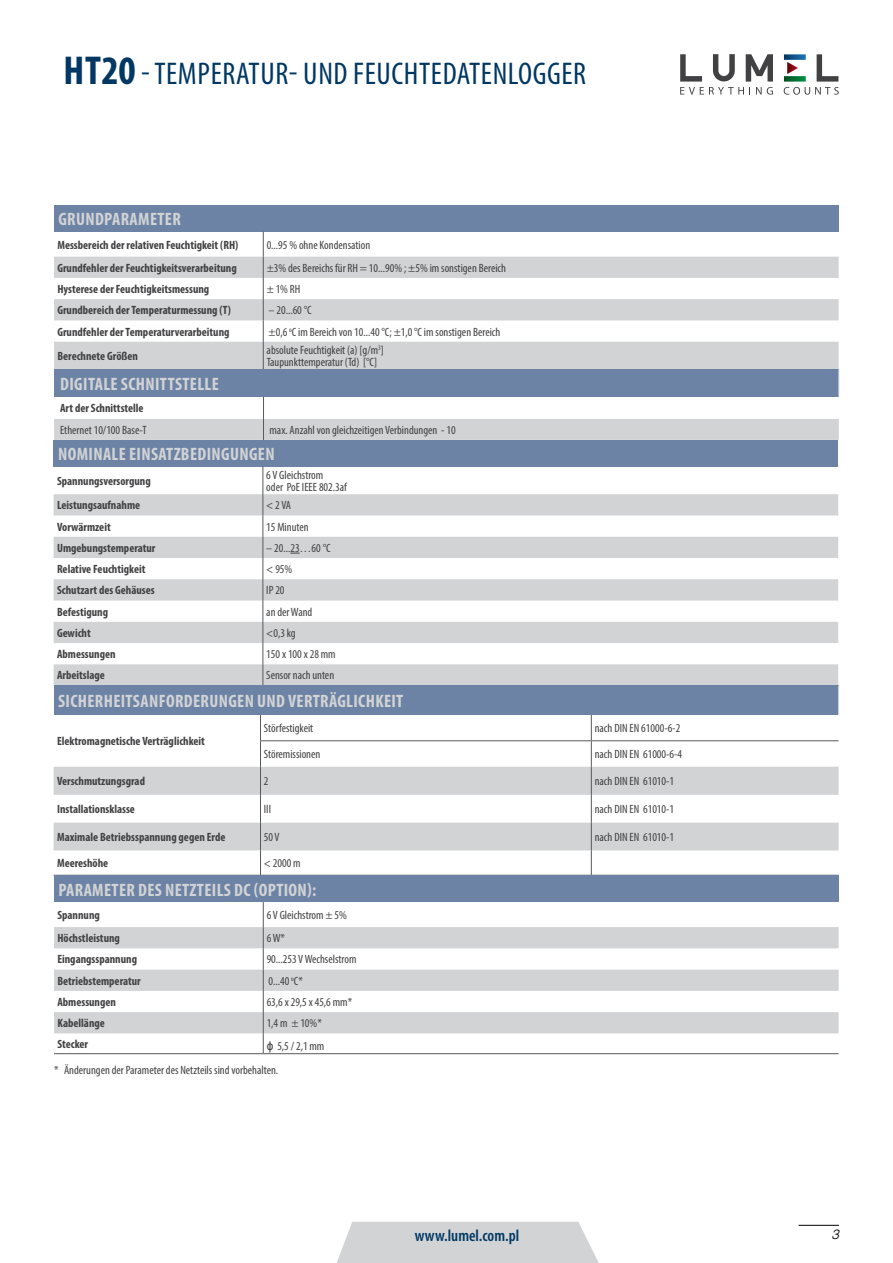
<style>
.page{position:relative;width:893px;height:1263px;background:#fff}
.page>*{position:absolute;margin:0;border:0;box-sizing:border-box;transform-origin:0 0}
.t1{font:condensed 31.5px "Myriad Pro";letter-spacing:.02em;color:#003863}
.t2{font:700 condensed 18px "Myriad Pro";letter-spacing:.02em;color:#d1d3d4}
.t3{font:600 condensed 16.5px "Myriad Pro";color:#003863}
.t4{font:italic 300 13.5px "PL Switzerland";color:#000}
.t5{font:condensed 12px/12px "Myriad Pro";color:#414042}
.t6{font:700 condensed 12px "Myriad Pro";color:#414042}
.s1{font-weight:700;font-size:40.5px}
</style>
<div class="page">
<svg style="left:337px;top:1222px;width:262px;height:41px;background:#d4d5d6"></svg>
<hr style="left:799px;top:1225px;width:40px;height:1px;background:#000">
<svg style="left:680px;top:54px;width:93px;height:41px"></svg>
<svg style="left:784px;top:54px;width:55px;height:41px"></svg>
<div style="left:54px;top:440px;width:784px;height:26px;background:#6d83a5"></div>
<svg style="left:54px;top:494px;width:784px;height:191px;fill:#d1d3d4"></svg>
<svg style="left:262px;top:466px;width:1px;height:219px"></svg>
<div style="left:54px;top:685px;width:785px;height:30px;background:#6d83a5"></div>
<svg style="left:54px;top:767px;width:785px;height:83px;fill:#d1d3d4"></svg>
<hr style="left:838px;top:685px;width:1px;height:30px;background:#dadbdc">
<svg style="left:260px;top:715px;width:1px;height:160px"></svg>
<svg style="left:591px;top:715px;width:1px;height:160px"></svg>
<hr style="left:260px;top:740px;width:331px;height:1px;background:#58595b">
<hr style="left:591px;top:740px;width:248px;height:1px;background:#58595b">
<div style="left:54px;top:875px;width:785px;height:27px;background:#6d83a5"></div>
<svg style="left:54px;top:927px;width:785px;height:106px;fill:#d1d3d4"></svg>
<hr style="left:54px;top:1053px;width:209px;height:1px;background:#58595b">
<hr style="left:263px;top:1053px;width:576px;height:1px;background:#58595b">
<div style="left:54px;top:205px;width:785px;height:27px;background:#6d83a5"></div>
<svg style="left:54px;top:232px;width:785px;height:208px"></svg>
<svg style="left:263px;top:902px;width:10px;height:151px"></svg>
<h1 class="t1" style="left:63px;top:55px;width:524px"><span class="s1">ht20</span> - TEMPERATUR- UND FEUCHTEDATENLOGGER</h1>
<h2 class="t2" style="left:58px;top:208px;width:124px">GRUNDPARAMETER</h2>
<p class="t6" style="left:57px;top:237px;width:182px">Messbereich der relativen Feuchtigkeit (RH)</p>
<p class="t5" style="left:267px;top:239px;width:105px">0...95 % ohne Kondensation</p>
<p class="t6" style="left:57px;top:260px;width:181px">Grundfehler der Feuchtigkeitsverarbeitung</p>
<p class="t5" style="left:267px;top:262px;width:241px">±3% des Bereichs für RH = 10...90% ; ±5% im sonstigen Bereich</p>
<p class="t6" style="left:57px;top:282px;width:153px">Hysterese der Feuchtigkeitsmessung</p>
<p class="t5" style="left:267px;top:283px;width:35px">± 1% RH</p>
<p class="t6" style="left:57px;top:303px;width:175px">Grundbereich der Temperaturmessung (T)</p>
<p class="t5" style="left:269px;top:304px;width:45px">– 20...60 °C</p>
<p class="t6" style="left:57px;top:324px;width:174px">Grundfehler der Temperaturverarbeitung</p>
<p class="t5" style="left:269px;top:325px;width:233px">±0,6 <sup>o</sup>C im Bereich von 10...40 °C; ±1,0 °C im sonstigen Bereich</p>
<p class="t6" style="left:57px;top:349px;width:82px">Berechnete Größen</p>
<p class="t5" style="left:267px;top:344px;width:119px">absolute Feuchtigkeit (a) [g/m<sup>3</sup>]<br>Taupunkttemperatur (Td) [°C]</p>
<h2 class="t2" style="left:60px;top:373px;width:160px">DIGITALE SCHNITTSTELLE</h2>
<p class="t6" style="left:60px;top:401px;width:85px">Art der Schnittstelle</p>
<p class="t5" style="left:60px;top:424px;width:88px">Ethernet 10/100 Base-T</p>
<p class="t5" style="left:269px;top:424px;width:188px">max. Anzahl von gleichzeitigen Verbindungen - 10</p>
<h2 class="t2" style="left:58px;top:443px;width:218px">NOMINALE EINSATZBEDINGUNGEN</h2>
<p class="t6" style="left:57px;top:473px;width:95px">Spannungsversorgung</p>
<p class="t5" style="left:266px;top:469px;width:82px">6 V Gleichstrom<br>oder PoE IEEE 802.3af</p>
<p class="t6" style="left:57px;top:498px;width:85px">Leistungsaufnahme</p>
<p class="t5" style="left:266px;top:499px;width:26px">&lt; 2 VA</p>
<p class="t6" style="left:57px;top:519px;width:55px">Vorwärmzeit</p>
<p class="t5" style="left:266px;top:520px;width:44px">15 Minuten</p>
<p class="t6" style="left:57px;top:540px;width:100px">Umgebungstemperatur</p>
<p class="t5" style="left:266px;top:542px;width:66px">– 20...23…60 °C</p>
<p class="t6" style="left:57px;top:562px;width:90px">Relative Feuchtigkeit</p>
<p class="t5" style="left:266px;top:563px;width:28px">&lt; 95%</p>
<p class="t6" style="left:57px;top:583px;width:99px">Schutzart des Gehäuses</p>
<p class="t5" style="left:266px;top:584px;width:20px">IP 20</p>
<p class="t6" style="left:57px;top:604px;width:53px">Befestigung</p>
<p class="t5" style="left:266px;top:606px;width:48px">an der Wand</p>
<p class="t6" style="left:57px;top:625px;width:35px">Gewicht</p>
<p class="t5" style="left:266px;top:627px;width:31px">&lt;0,3 kg</p>
<p class="t6" style="left:57px;top:647px;width:60px">Abmessungen</p>
<p class="t5" style="left:266px;top:648px;width:71px">150 x 100 x 28 mm</p>
<p class="t6" style="left:57px;top:668px;width:49px">Arbeitslage</p>
<p class="t5" style="left:266px;top:669px;width:69px">Sensor nach unten</p>
<h2 class="t2" style="left:58px;top:690px;width:346px">SICHERHEITSANFORDERUNGEN UND VERTRÄGLICHKEIT</h2>
<p class="t6" style="left:57px;top:734px;width:149px">Elektromagnetische Verträglichkeit</p>
<p class="t5" style="left:264px;top:722px;width:51px">Störfestigkeit</p>
<p class="t5" style="left:595px;top:722px;width:87px">nach DIN EN 61000-6-2</p>
<p class="t5" style="left:264px;top:748px;width:58px">Störemissionen</p>
<p class="t5" style="left:595px;top:748px;width:89px">nach DIN EN 61000-6-4</p>
<p class="t6" style="left:57px;top:774px;width:89px">Verschmutzungsgrad</p>
<p class="t5" style="left:264px;top:775px;width:6px">2</p>
<p class="t5" style="left:595px;top:775px;width:81px">nach DIN EN 61010-1</p>
<p class="t6" style="left:57px;top:802px;width:79px">Installationsklasse</p>
<p class="t5" style="left:264px;top:803px;width:9px">III</p>
<p class="t5" style="left:595px;top:803px;width:81px">nach DIN EN 61010-1</p>
<p class="t6" style="left:57px;top:829px;width:170px">Maximale Betriebsspannung gegen Erde</p>
<p class="t5" style="left:264px;top:831px;width:17px">50 V</p>
<p class="t5" style="left:595px;top:831px;width:81px">nach DIN EN 61010-1</p>
<p class="t6" style="left:57px;top:856px;width:53px">Meereshöhe</p>
<p class="t5" style="left:264px;top:857px;width:38px">&lt; 2000 m</p>
<h2 class="t2" style="left:58px;top:878px;width:259px">PARAMETER DES NETZTEILS DC (OPTION):</h2>
<p class="t6" style="left:57px;top:907px;width:44px">Spannung</p>
<p class="t5" style="left:267px;top:909px;width:82px">6 V Gleichstrom ± 5%</p>
<p class="t6" style="left:57px;top:931px;width:64px">Höchstleistung</p>
<p class="t5" style="left:267px;top:932px;width:20px">6 W*</p>
<p class="t6" style="left:57px;top:952px;width:81px">Eingangsspannung</p>
<p class="t5" style="left:267px;top:953px;width:91px">90...253 V Wechselstrom</p>
<p class="t6" style="left:57px;top:973px;width:85px">Betriebstemperatur</p>
<p class="t5" style="left:269px;top:975px;width:36px">0...40 <sup>o</sup>C*</p>
<p class="t6" style="left:57px;top:994px;width:60px">Abmessungen</p>
<p class="t5" style="left:267px;top:996px;width:87px">63,6 x 29,5 x 45,6 mm*</p>
<p class="t6" style="left:57px;top:1016px;width:49px">Kabellänge</p>
<p class="t5" style="left:267px;top:1017px;width:57px">1,4 m ± 10%*</p>
<p class="t6" style="left:57px;top:1036px;width:32px">Stecker</p>
<p class="t5" style="left:54px;top:1034px;width:272px;line-height:24.2px;text-indent:223px">5,5 / 2,1 mm * Änderungen der Parameter des Netzteils sind vorbehalten.</p>
<h3 class="t3" style="left:415px;top:1225px;width:106px">www.lumel.com.pl</h3>
<p class="t4" style="left:831px;top:1226px;width:9px">3</p>
</div>
